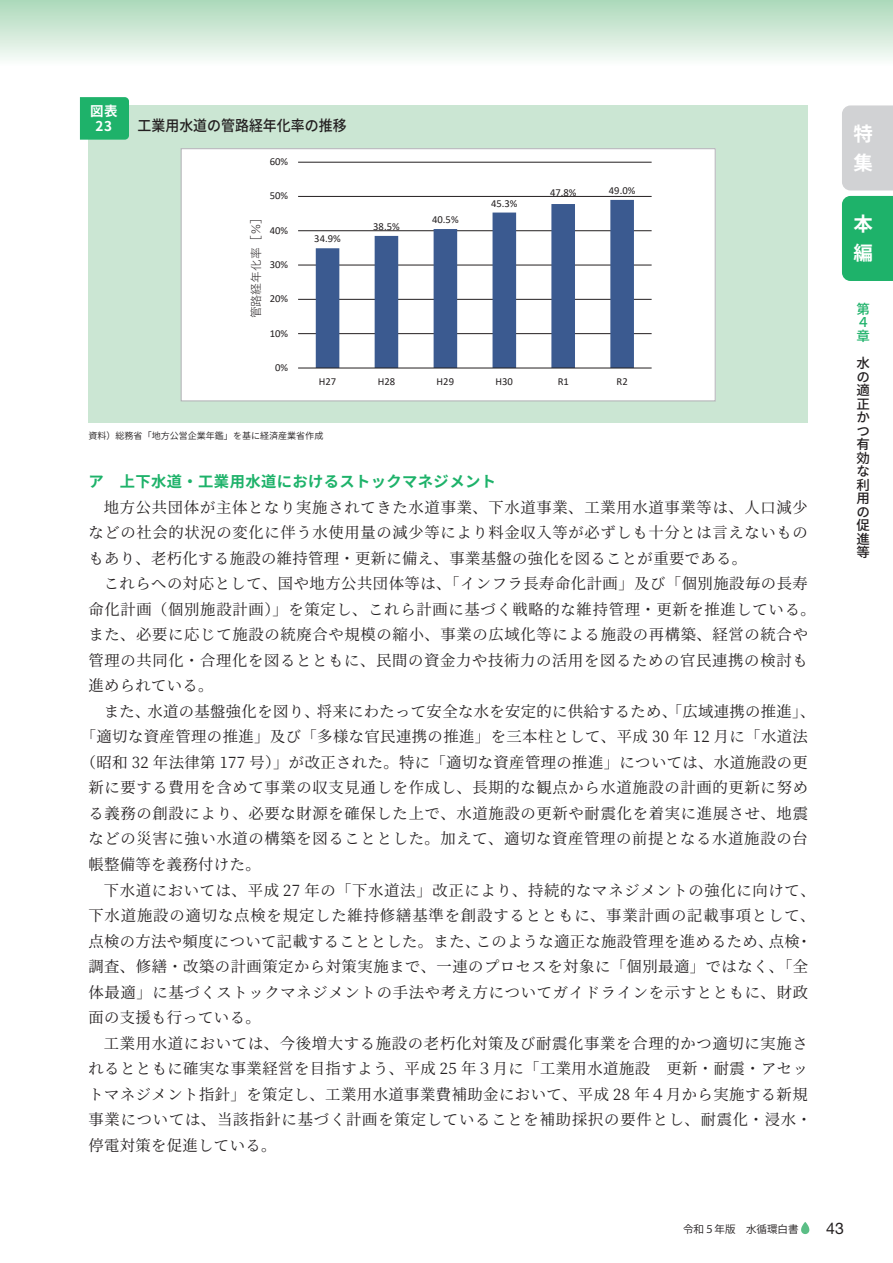
<style>
.page{position:relative;width:893px;height:1263px;background:#fff}
.page>*{position:absolute;margin:0;border:0;box-sizing:border-box;transform-origin:0 0}
.t1{font:700 19.5px/29.2px "Source Han Sans";color:#fff}
.t2{font:15.9px "Helvetica Neue";color:#231f20}
.t3{font:15.3px/25.5px "Source Han Serif";letter-spacing:.045em;color:#231f20;text-align:justify}
.t4{font:15.3px "Source Han Serif";letter-spacing:.025em;color:#231f20}
.t5{font:700 15.3px "Source Han Sans";letter-spacing:.025em;color:#1eb26a}
.t6{font:500 15px "Source Han Sans";color:#231f20;scale:.93 1}
.t7{font:500 13.5px/13.5px "Source Han Sans";color:#231f20;text-align:justify}
.t8{font:700 13.5px/15.9px "Source Han Sans";color:#fff;text-align:center}
.t9{font:500 13.5px/13.5px "Source Han Sans";color:#1eb26a}
.t10{font:11.85px "Yu Gothic";color:#231f20}
.t11{font:10.65px "Calibri";color:#231f20}
.t12{font:10.5px "Koz Go Pr 6 N";color:#231f20}
.t13{font:9px "Source Han Sans";color:#231f20}
</style>
<div class="page">
<div style="left:0;top:0;width:893px;height:66px;background:linear-gradient(to bottom,#abd8b9,#fafdfa)"></div>
<div style="left:88px;top:106px;width:720px;height:317px;background:#cbe6d3"></div>
<div style="left:181px;top:149px;width:534px;height:252px;background:#fff"></div>
<hr style="left:298px;top:333px;width:354px;height:1px;background:#231f20">
<hr style="left:298px;top:299px;width:354px;height:1px;background:#231f20">
<hr style="left:298px;top:265px;width:354px;height:1px;background:#231f20">
<hr style="left:298px;top:230px;width:354px;height:1px;background:#231f20">
<hr style="left:298px;top:196px;width:354px;height:1px;background:#231f20">
<hr style="left:298px;top:162px;width:354px;height:1px;background:#231f20">
<svg style="left:316px;top:200px;width:318px;height:168px"></svg>
<hr style="left:298px;top:368px;width:354px;height:1px;background:#231f20">
<div style="left:181px;top:148px;width:535px;height:253px;border:1px solid #b2b3b7"></div>
<div style="left:80px;top:97px;width:49px;height:43px;background:#1eb26a"></div>
<div style="left:842px;top:196px;width:51px;height:85px;background:#1eb26a"></div>
<div style="left:842px;top:105px;width:51px;height:85px;background:#d1d2d4"></div>
<svg style="left:801px;top:1222px;width:8px;height:12px"></svg>
<p class="t8" style="left:90px;top:103px;width:29px">図表<br>23</p>
<p class="t6" style="left:138px;top:117px;width:226px">工業用水道の管路経年化率の推移</p>
<p class="t11" style="left:270px;top:154px;width:20px">60%</p>
<p class="t10" style="left:245px;top:318px;width:108px;rotate:-90deg">管路経年化率［％］</p>
<p class="t11" style="left:270px;top:189px;width:20px">50%</p>
<p class="t11" style="left:270px;top:223px;width:20px">40%</p>
<p class="t11" style="left:270px;top:257px;width:20px">30%</p>
<p class="t11" style="left:270px;top:291px;width:20px">20%</p>
<p class="t11" style="left:270px;top:326px;width:20px">10%</p>
<p class="t11" style="left:275px;top:360px;width:15px">0%</p>
<p class="t11" style="left:314px;top:231px;width:28px">34.9%</p>
<p class="t11" style="left:373px;top:219px;width:28px">38.5%</p>
<p class="t11" style="left:432px;top:212px;width:28px">40.5%</p>
<p class="t11" style="left:491px;top:196px;width:28px">45.3%</p>
<p class="t11" style="left:550px;top:185px;width:28px">47.8%</p>
<p class="t11" style="left:609px;top:183px;width:28px">49.0%</p>
<p class="t11" style="left:319px;top:374px;width:19px">H27</p>
<p class="t11" style="left:378px;top:374px;width:19px">H28</p>
<p class="t11" style="left:437px;top:374px;width:19px">H29</p>
<p class="t11" style="left:496px;top:374px;width:19px">H30</p>
<p class="t11" style="left:558px;top:374px;width:13px">R1</p>
<p class="t11" style="left:617px;top:374px;width:13px">R2</p>
<p class="t13" style="left:88px;top:431px;width:236px">資料）総務省「地方公営企業年鑑」を基に経済産業省作成</p>
<p class="t5" style="left:88px;top:473px;width:409px">ア　上下水道・工業用水道におけるストックマネジメント</p>
<p class="t3" style="left:88px;top:495px;width:721px;text-indent:15px">地方公共団体が主体となり実施されてきた水道事業、下水道事業、工業用水道事業等は、人口減少などの社会的状況の変化に伴う水使用量の減少等により料金収入等が必ずしも十分とは言えないものもあり、老朽化する施設の維持管理・更新に備え、事業基盤の強化を図ることが重要である。</p>
<p class="t3" style="left:88px;top:571px;width:729px;text-align:left;text-indent:15px">これらへの対応として、国や地方公共団体等は、「インフラ長寿命化計画」及び「個別施設毎の長寿命化計画（個別施設計画）」を策定し、これら計画に基づく戦略的な維持管理・更新を推進している。また、必要に応じて施設の統廃合や規模の縮小、事業の広域化等による施設の再構築、経営の統合や管理の共同化・合理化を図るとともに、民間の資金力や技術力の活用を図るための官民連携の検討も進められている。</p>
<p class="t4" style="left:104px;top:703px;width:713px">また、水道の基盤強化を図り、将来にわたって安全な水を安定的に供給するため、「広域連携の推進」、</p>
<p class="t3" style="left:81px;top:724px;width:729px">「適切な資産管理の推進」及び「多様な官民連携の推進」を三本柱として、平成 30 年 12 月に「水道法</p>
<p class="t3" style="left:81px;top:750px;width:729px">（昭和 32 年法律第 177 号）」が改正された。特に「適切な資産管理の推進」については、水道施設の更</p>
<p class="t3" style="left:88px;top:775px;width:721px">新に要する費用を含めて事業の収支見通しを作成し、長期的な観点から水道施設の計画的更新に努め</p>
<p class="t3" style="left:88px;top:801px;width:721px">る義務の創設により、必要な財源を確保した上で、水道施設の更新や耐震化を着実に進展させ、地震</p>
<p class="t3" style="left:88px;top:826px;width:721px">などの災害に強い水道の構築を図ることとした。加えて、適切な資産管理の前提となる水道施設の台</p>
<p class="t4" style="left:88px;top:856px;width:174px">帳整備等を義務付けた。</p>
<p class="t3" style="left:104px;top:877px;width:713px">下水道においては、平成 27 年の「下水道法」改正により、持続的なマネジメントの強化に向けて、</p>
<p class="t3" style="left:88px;top:903px;width:728px">下水道施設の適切な点検を規定した維持修繕基準を創設するとともに、事業計画の記載事項として、</p>
<p class="t4" style="left:88px;top:932px;width:725px">点検の方法や頻度について記載することとした。また、このような適正な施設管理を進めるため、点検・</p>
<p class="t3" style="left:88px;top:954px;width:721px">調査、修繕・改築の計画策定から対策実施まで、一連のプロセスを対象に「個別最適」ではなく、「全</p>
<p class="t3" style="left:88px;top:979px;width:721px">体最適」に基づくストックマネジメントの手法や考え方についてガイドラインを示すとともに、財政</p>
<p class="t4" style="left:88px;top:1009px;width:174px">面の支援も行っている。</p>
<p class="t3" style="left:104px;top:1030px;width:706px">工業用水道においては、今後増大する施設の老朽化対策及び耐震化事業を合理的かつ適切に実施さ</p>
<p class="t3" style="left:88px;top:1056px;width:721px">れるとともに確実な事業経営を目指すよう、平成 25 年３月に「工業用水道施設　更新・耐震・アセッ</p>
<p class="t3" style="left:88px;top:1082px;width:721px">トマネジメント指針」を策定し、工業用水道事業費補助金において、平成 28 年４月から実施する新規</p>
<p class="t3" style="left:88px;top:1107px;width:725px">事業については、当該指針に基づく計画を策定していることを補助採択の要件とし、耐震化・浸水・</p>
<p class="t4" style="left:88px;top:1136px;width:189px">停電対策を促進している。</p>
<p class="t1" style="left:853px;top:119px;width:20px">特集</p>
<p class="t1" style="left:853px;top:210px;width:21px">本編</p>
<p class="t9" style="left:856px;top:303px;width:14px">第<br>４章</p>
<p class="t7" style="left:856px;top:357px;width:15px">水の適正かつ有効な利用の促進等</p>
<p class="t12" style="left:683px;top:1223px;width:117px">令和５年版　水循環白書</p>
<p class="t2" style="left:826px;top:1218px;width:19px">43</p>
</div>
